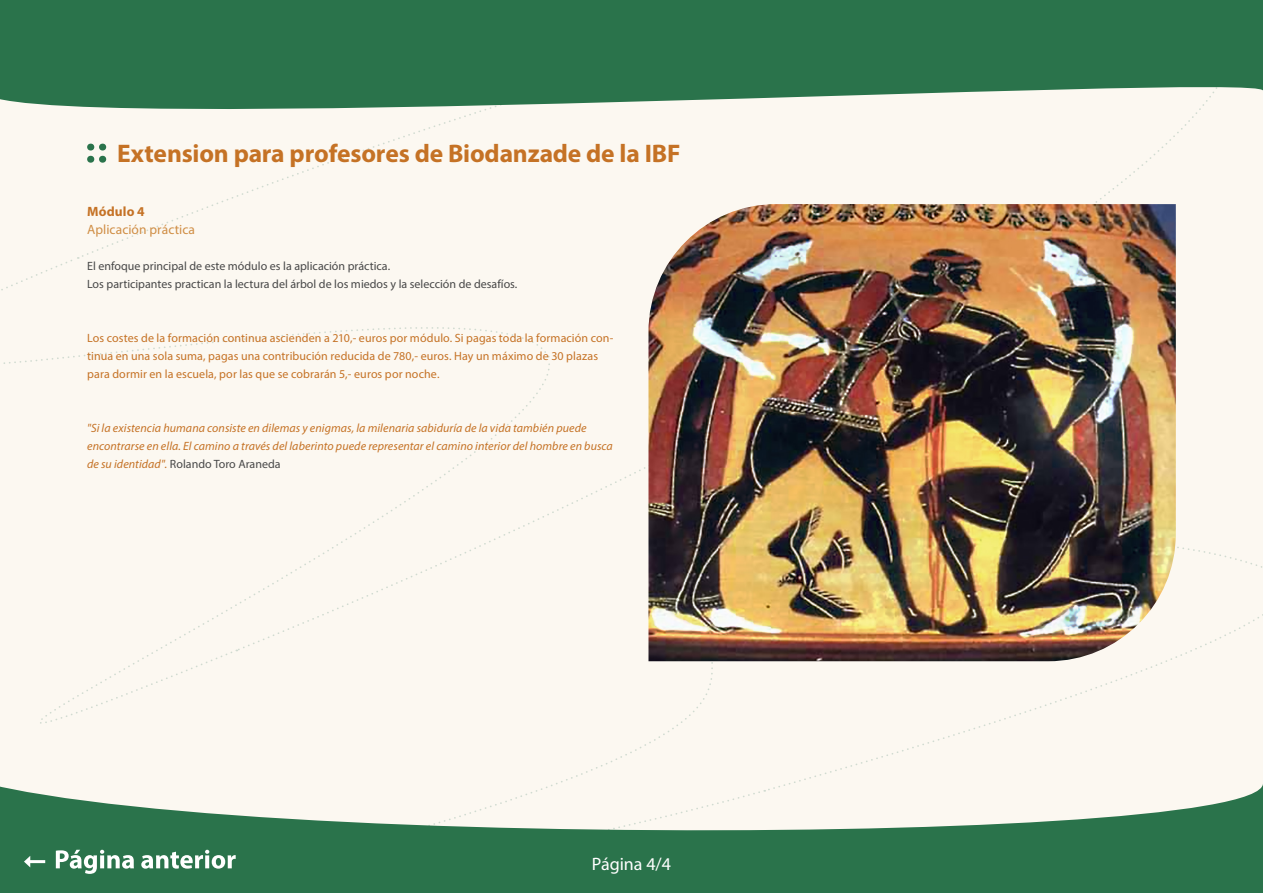
<style>
.page{position:relative;width:1263px;height:893px;background:#fff}
.page>*{position:absolute;margin:0;border:0;box-sizing:border-box;transform-origin:0 0}
.t1{font:700 25.5px "Myriad Pro";letter-spacing:-.01em;color:#c57225}
.t2{font:18px "Myriad Pro";color:#fff}
.t3{font:13.5px "Myriad Pro";letter-spacing:.005em;color:#d08e45}
.t4{font:700 13.5px "Myriad Pro";letter-spacing:.01em;color:#c57225}
.t5{font:12px/18px "Myriad Pro";letter-spacing:.005em;color:#c57225}
.t6{font:italic 12px/18px "Myriad Pro";letter-spacing:.005em;color:#c57225}
.t7{font:12px/18px "Myriad Pro";color:#484848}
.s1{font-style:normal;color:#484848}
</style>
<div class="page">
<div style="left:0;top:494px;width:236px;height:254px;background:#fcf8f1"></div>
<div style="left:0;top:256px;width:236px;height:238px;background:#fcf8f1"></div>
<div style="left:80px;top:140px;width:156px;height:118px;background:#fcf8f1"></div>
<div style="left:236px;top:140px;width:1027px;height:443px;background:#fcf8f1"></div>
<div style="left:1037px;top:583px;width:226px;height:165px;background:#fcf8f1"></div>
<div style="left:167px;top:578px;width:870px;height:170px;background:#fcf8f1"></div>
<div style="left:1176px;top:500px;width:87px;height:81px;background:#fcf8f1"></div>
<img style="left:648px;top:204px;width:528px;height:457px">
<svg style="left:87px;top:144px;width:19px;height:19px"></svg>
<svg style="left:0;top:0;width:1263px;height:140px;fill:#2a734b"></svg>
<svg style="left:0;top:748px;width:1263px;height:145px"></svg>
<hr style="left:30px;top:860px;width:15px;height:3px;background:#fff">
<svg style="left:24px;top:856px;width:6px;height:11px"></svg>
<svg style="left:56px;top:850px;width:180px;height:24px"></svg>
<h1 class="t1" style="left:117px;top:136px;width:565px">Extension para profesores de Biodanzade de la IBF</h1>
<p class="t4" style="left:87px;top:203px;width:59px">Módulo 4</p>
<p class="t3" style="left:87px;top:221px;width:109px">Aplicación práctica</p>
<p class="t7" style="left:87px;top:257px;width:432px">El enfoque principal de este módulo es la aplicación práctica.<br>Los participantes practican la lectura del árbol de los miedos y la selección de desafíos.</p>
<p class="t5" style="left:87px;top:329px;width:528px">Los costes de la formación continua ascienden a 210,- euros por módulo. Si pagas toda la formación con&shy;tinua en una sola suma, pagas una contribución reducida de 780,- euros. Hay un máximo de 30 plazas para dormir en la escuela, por las que se cobrarán 5,- euros por noche.</p>
<p class="t6" style="left:87px;top:419px;width:527px">"Si la existencia humana consiste en dilemas y enigmas, la milenaria sabiduría de la vida también puede encontrarse en ella. El camino a través del laberinto puede representar el camino interior del hombre en busca de su identidad". <span class="s1">Rolando Toro Araneda</span></p>
<h2 class="t2" style="left:592px;top:853px;width:81px">Página 4/4</h2>
</div>
